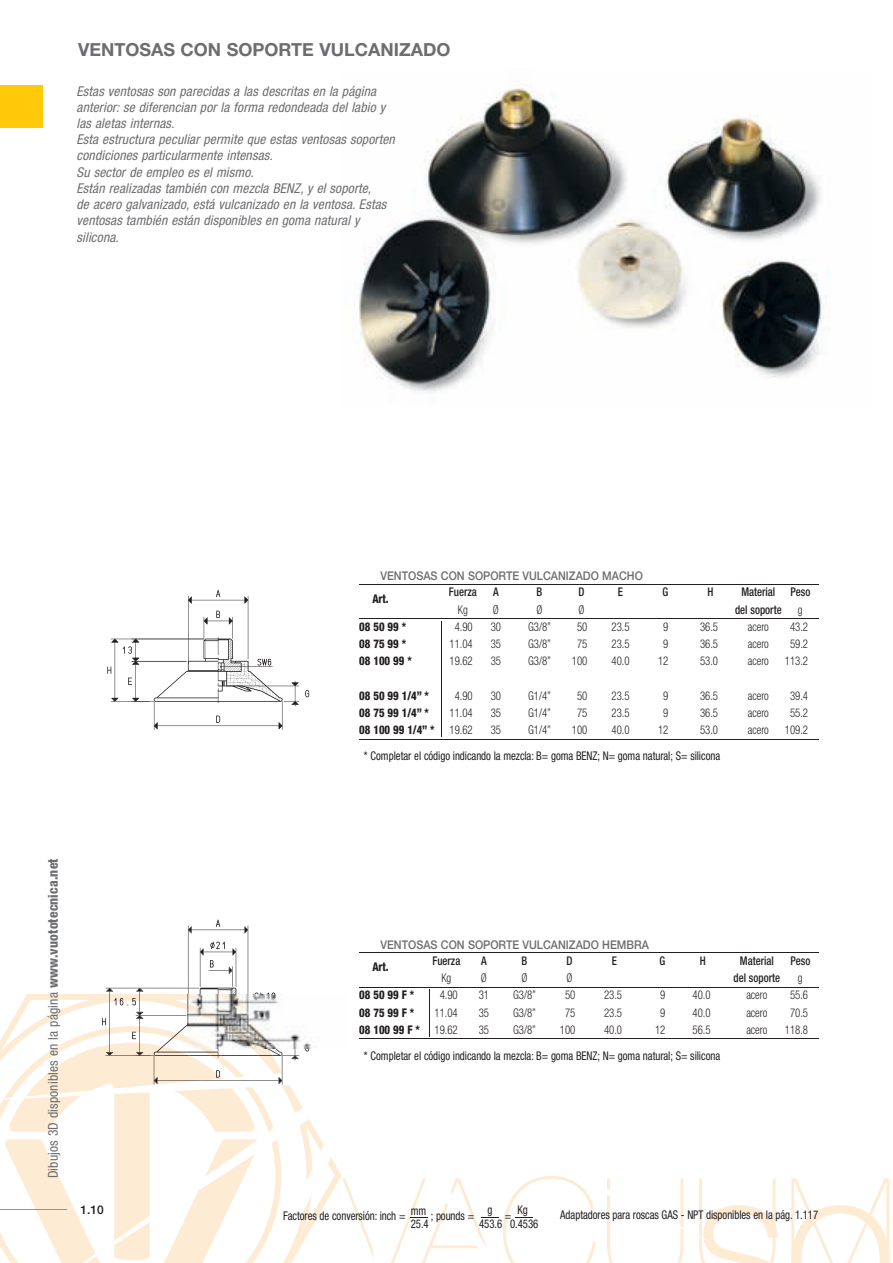
<style>
.page{position:relative;width:893px;height:1263px;background:#fff}
.page>*{position:absolute;margin:0;border:0;box-sizing:border-box;transform-origin:0 0}
.t1{font:700 18px "Helvetica Neue";color:#6c6d70}
.t2{font:italic condensed 13.5px/16.2px "Helvetica Neue";letter-spacing:.01em;color:#6c6d70}
.t3{font:condensed 13.5px "Helvetica Neue";letter-spacing:.01em;color:#6c6d70}
.t4{font:300 condensed 12px "Helvetica Neue";letter-spacing:-.005em;color:#231f20;scale:.9 1}
.t5{font:condensed 12px "Helvetica Neue";letter-spacing:-.005em;color:#231f20;scale:.9 1}
.t6{font:800 condensed 12px "Helvetica Neue";letter-spacing:-.005em;color:#231f20;scale:.9 1}
.t7{font:500 12px "Helvetica Neue";color:#6c6d70;scale:.9 1}
.t8{font:500 condensed 12px "Helvetica Neue";color:#231f20;scale:.9 1}
.t9{font:500 12px "Helvetica Neue";color:#231f20}
.s1{font-weight:800}
.s2{font-weight:300}
</style>
<div class="page">
<svg style="left:757px;top:1178px;width:21px;height:85px"></svg>
<svg style="left:791px;top:1178px;width:99px;height:85px"></svg>
<svg style="left:0;top:994px;width:757px;height:269px"></svg>
<div style="left:0;top:85px;width:43px;height:43px;background:#feca0a"></div>
<hr style="left:0;top:1209px;width:66px;height:1px;background:#939598">
<img style="left:359px;top:85px;width:467px;height:308px">
<svg style="left:305px;top:1048px;width:4px;height:3px"></svg>
<svg style="left:102px;top:919px;width:197px;height:166px"></svg>
<svg style="left:107px;top:590px;width:203px;height:140px"></svg>
<svg style="left:342px;top:1176px;width:254px;height:87px"></svg>
<hr style="left:359px;top:584px;width:460px;height:1px;background:#231f20">
<hr style="left:359px;top:618px;width:460px;height:1px;background:#231f20">
<hr style="left:359px;top:739px;width:460px;height:1px;background:#231f20">
<hr style="left:441px;top:621px;width:1px;height:116px;background:#231f20">
<hr style="left:359px;top:952px;width:459px;height:1px;background:#231f20">
<hr style="left:359px;top:987px;width:459px;height:1px;background:#231f20">
<hr style="left:359px;top:1038px;width:459px;height:1px;background:#231f20">
<hr style="left:429px;top:989px;width:1px;height:48px;background:#231f20">
<img style="left:188px;top:995px;width:161px;height:53px">
<h1 class="t1" style="left:78px;top:39px;width:374px">VENTOSAS CON SOPORTE VULCANIZADO</h1>
<p class="t2" style="left:77px;top:83px;width:320px">Estas ventosas son parecidas a las descritas en la página anterior: se diferencian por la forma redondeada del labio y las aletas internas.<br>Esta estructura peculiar permite que estas ventosas soporten condiciones particularmente intensas.<br>Su sector de empleo es el mismo.<br>Están realizadas también con mezcla BENZ, y el soporte,<br>de acero galvanizado, está vulcanizado en la ventosa. Estas ventosas también están disponibles en goma natural y silicona.</p>
<p class="t3" style="left:45px;top:1178px;width:321px;rotate:-90deg">Dibujos 3D disponibles en la página <span class="s1">www.vuototecnica.net</span></p>
<p class="t9" style="left:81px;top:1202px;width:25px">1.10</p>
<p class="t7" style="left:381px;top:569px;width:293px">VENTOSAS CON SOPORTE VULCANIZADO MACHO</p>
<p class="t6" style="left:372px;top:591px;width:20px">Art.</p>
<p class="t8" style="left:449px;top:585px;width:33px">Fuerza</p>
<p class="t8" style="left:493px;top:585px;width:8px">A</p>
<p class="t8" style="left:536px;top:585px;width:8px">B</p>
<p class="t8" style="left:578px;top:585px;width:8px">D</p>
<p class="t8" style="left:618px;top:585px;width:7px">E</p>
<p class="t8" style="left:662px;top:585px;width:8px">G</p>
<p class="t8" style="left:707px;top:585px;width:8px">H</p>
<p class="t8" style="left:741px;top:585px;width:39px">Material</p>
<p class="t8" style="left:790px;top:585px;width:24px">Peso</p>
<p class="t4" style="left:458px;top:603px;width:13px">Kg</p>
<p class="t4" style="left:493px;top:603px;width:8px">Ø</p>
<p class="t4" style="left:536px;top:603px;width:8px">Ø</p>
<p class="t4" style="left:578px;top:603px;width:8px">Ø</p>
<p class="t8" style="left:735px;top:602px;width:53px">del soporte</p>
<p class="t4" style="left:798px;top:603px;width:7px">g</p>
<p class="t6" style="left:359px;top:619px;width:54px">08 50 99 *</p>
<p class="t4" style="left:455px;top:620px;width:21px">4.90</p>
<p class="t4" style="left:491px;top:620px;width:13px">30</p>
<p class="t4" style="left:528px;top:620px;width:27px">G3/8”</p>
<p class="t4" style="left:577px;top:620px;width:13px">50</p>
<p class="t4" style="left:612px;top:620px;width:21px">23.5</p>
<p class="t4" style="left:663px;top:620px;width:7px">9</p>
<p class="t4" style="left:700px;top:620px;width:21px">36.5</p>
<p class="t4" style="left:748px;top:620px;width:25px">acero</p>
<p class="t4" style="left:790px;top:620px;width:21px">43.2</p>
<p class="t6" style="left:359px;top:636px;width:54px">08 75 99 *</p>
<p class="t4" style="left:450px;top:637px;width:27px">11.04</p>
<p class="t4" style="left:491px;top:637px;width:13px">35</p>
<p class="t4" style="left:528px;top:637px;width:27px">G3/8”</p>
<p class="t4" style="left:577px;top:637px;width:13px">75</p>
<p class="t4" style="left:612px;top:637px;width:21px">23.5</p>
<p class="t4" style="left:663px;top:637px;width:7px">9</p>
<p class="t4" style="left:700px;top:637px;width:21px">36.5</p>
<p class="t4" style="left:748px;top:637px;width:25px">acero</p>
<p class="t4" style="left:790px;top:637px;width:21px">59.2</p>
<p class="t6" style="left:359px;top:654px;width:60px">08 100 99 *</p>
<p class="t4" style="left:450px;top:654px;width:27px">19.62</p>
<p class="t4" style="left:491px;top:654px;width:13px">35</p>
<p class="t4" style="left:528px;top:654px;width:27px">G3/8”</p>
<p class="t4" style="left:572px;top:654px;width:19px">100</p>
<p class="t4" style="left:612px;top:654px;width:21px">40.0</p>
<p class="t4" style="left:658px;top:654px;width:13px">12</p>
<p class="t4" style="left:700px;top:654px;width:21px">53.0</p>
<p class="t4" style="left:748px;top:654px;width:25px">acero</p>
<p class="t4" style="left:785px;top:654px;width:27px">113.2</p>
<p class="t6" style="left:359px;top:688px;width:79px">08 50 99 1/4” *</p>
<p class="t4" style="left:455px;top:689px;width:21px">4.90</p>
<p class="t4" style="left:491px;top:689px;width:13px">30</p>
<p class="t4" style="left:528px;top:689px;width:27px">G1/4”</p>
<p class="t4" style="left:577px;top:689px;width:13px">50</p>
<p class="t4" style="left:612px;top:689px;width:21px">23.5</p>
<p class="t4" style="left:663px;top:689px;width:7px">9</p>
<p class="t4" style="left:700px;top:689px;width:21px">36.5</p>
<p class="t4" style="left:748px;top:689px;width:25px">acero</p>
<p class="t4" style="left:790px;top:689px;width:21px">39.4</p>
<p class="t6" style="left:359px;top:705px;width:79px">08 75 99 1/4” *</p>
<p class="t4" style="left:450px;top:706px;width:27px">11.04</p>
<p class="t4" style="left:491px;top:706px;width:13px">35</p>
<p class="t4" style="left:528px;top:706px;width:27px">G1/4”</p>
<p class="t4" style="left:577px;top:706px;width:13px">75</p>
<p class="t4" style="left:612px;top:706px;width:21px">23.5</p>
<p class="t4" style="left:663px;top:706px;width:7px">9</p>
<p class="t4" style="left:700px;top:706px;width:21px">36.5</p>
<p class="t4" style="left:748px;top:706px;width:25px">acero</p>
<p class="t4" style="left:790px;top:706px;width:21px">55.2</p>
<p class="t6" style="left:359px;top:723px;width:85px">08 100 99 1/4” *</p>
<p class="t4" style="left:450px;top:723px;width:27px">19.62</p>
<p class="t4" style="left:491px;top:723px;width:13px">35</p>
<p class="t4" style="left:528px;top:723px;width:27px">G1/4”</p>
<p class="t4" style="left:572px;top:723px;width:19px">100</p>
<p class="t4" style="left:612px;top:723px;width:21px">40.0</p>
<p class="t4" style="left:658px;top:723px;width:13px">12</p>
<p class="t4" style="left:700px;top:723px;width:21px">53.0</p>
<p class="t4" style="left:748px;top:723px;width:25px">acero</p>
<p class="t4" style="left:785px;top:723px;width:27px">109.2</p>
<p class="t5" style="left:364px;top:749px;width:397px">* Completar el código indicando la mezcla: b= goma benZ; n= goma natural; s= silicona</p>
<p class="t7" style="left:381px;top:937px;width:300px">VENTOSAS CON SOPORTE VULCANIZADO HEMBRA</p>
<p class="t6" style="left:372px;top:959px;width:20px">Art.</p>
<p class="t8" style="left:432px;top:953px;width:33px">Fuerza</p>
<p class="t8" style="left:481px;top:953px;width:8px">A</p>
<p class="t8" style="left:521px;top:953px;width:8px">B</p>
<p class="t8" style="left:566px;top:953px;width:8px">D</p>
<p class="t8" style="left:612px;top:953px;width:7px">E</p>
<p class="t8" style="left:659px;top:953px;width:8px">G</p>
<p class="t8" style="left:700px;top:953px;width:8px">H</p>
<p class="t8" style="left:740px;top:953px;width:39px">Material</p>
<p class="t8" style="left:790px;top:953px;width:24px">Peso</p>
<p class="t4" style="left:441px;top:971px;width:13px">Kg</p>
<p class="t4" style="left:481px;top:971px;width:8px">Ø</p>
<p class="t4" style="left:521px;top:971px;width:8px">Ø</p>
<p class="t4" style="left:566px;top:971px;width:8px">Ø</p>
<p class="t8" style="left:733px;top:971px;width:53px">del soporte</p>
<p class="t4" style="left:798px;top:971px;width:7px">g</p>
<p class="t6" style="left:359px;top:988px;width:63px">08 50 99 F *</p>
<p class="t4" style="left:440px;top:988px;width:21px">4.90</p>
<p class="t4" style="left:479px;top:988px;width:13px">31</p>
<p class="t4" style="left:513px;top:988px;width:27px">G3/8”</p>
<p class="t4" style="left:565px;top:988px;width:13px">50</p>
<p class="t4" style="left:604px;top:988px;width:21px">23.5</p>
<p class="t4" style="left:660px;top:988px;width:7px">9</p>
<p class="t4" style="left:693px;top:988px;width:21px">40.0</p>
<p class="t4" style="left:746px;top:988px;width:25px">acero</p>
<p class="t4" style="left:790px;top:988px;width:21px">55.6</p>
<p class="t6" style="left:359px;top:1005px;width:63px">08 75 99 F *</p>
<p class="t4" style="left:435px;top:1005px;width:27px">11.04</p>
<p class="t4" style="left:479px;top:1005px;width:13px">35</p>
<p class="t4" style="left:513px;top:1005px;width:27px">G3/8”</p>
<p class="t4" style="left:565px;top:1005px;width:13px">75</p>
<p class="t4" style="left:604px;top:1005px;width:21px">23.5</p>
<p class="t4" style="left:660px;top:1005px;width:7px">9</p>
<p class="t4" style="left:693px;top:1005px;width:21px">40.0</p>
<p class="t4" style="left:746px;top:1005px;width:25px">acero</p>
<p class="t4" style="left:790px;top:1005px;width:21px">70.5</p>
<p class="t6" style="left:359px;top:1022px;width:111px">08 100 99 F * <span class="s2">19.62</span></p>
<p class="t4" style="left:479px;top:1023px;width:13px">35</p>
<p class="t4" style="left:513px;top:1023px;width:27px">G3/8”</p>
<p class="t4" style="left:560px;top:1023px;width:19px">100</p>
<p class="t4" style="left:604px;top:1023px;width:21px">40.0</p>
<p class="t4" style="left:655px;top:1023px;width:13px">12</p>
<p class="t4" style="left:693px;top:1023px;width:21px">56.5</p>
<p class="t4" style="left:746px;top:1023px;width:25px">acero</p>
<p class="t4" style="left:785px;top:1023px;width:27px">118.8</p>
<p class="t5" style="left:364px;top:1048px;width:397px">* Completar el código indicando la mezcla: b= goma benZ; n= goma natural; s= silicona</p>
<p class="t5" style="left:411px;top:1204px;width:19px">mm</p>
<p class="t5" style="left:487px;top:1202px;width:7px">g</p>
<p class="t5" style="left:518px;top:1203px;width:13px">Kg</p>
<p class="t5" style="left:560px;top:1208px;width:288px">adaptadores para roscas Gas - nPt disponibles en la pág. 1.117</p>
<p class="t5" style="left:283px;top:1208px;width:137px">Factores de conversión: inch =</p>
<p class="t5" style="left:431px;top:1208px;width:50px">; pounds =</p>
<p class="t5" style="left:505px;top:1208px;width:9px">=</p>
<p class="t5" style="left:411px;top:1216px;width:21px">25.4</p>
<p class="t5" style="left:479px;top:1216px;width:67px">453.6 0.4536</p>
</div>
